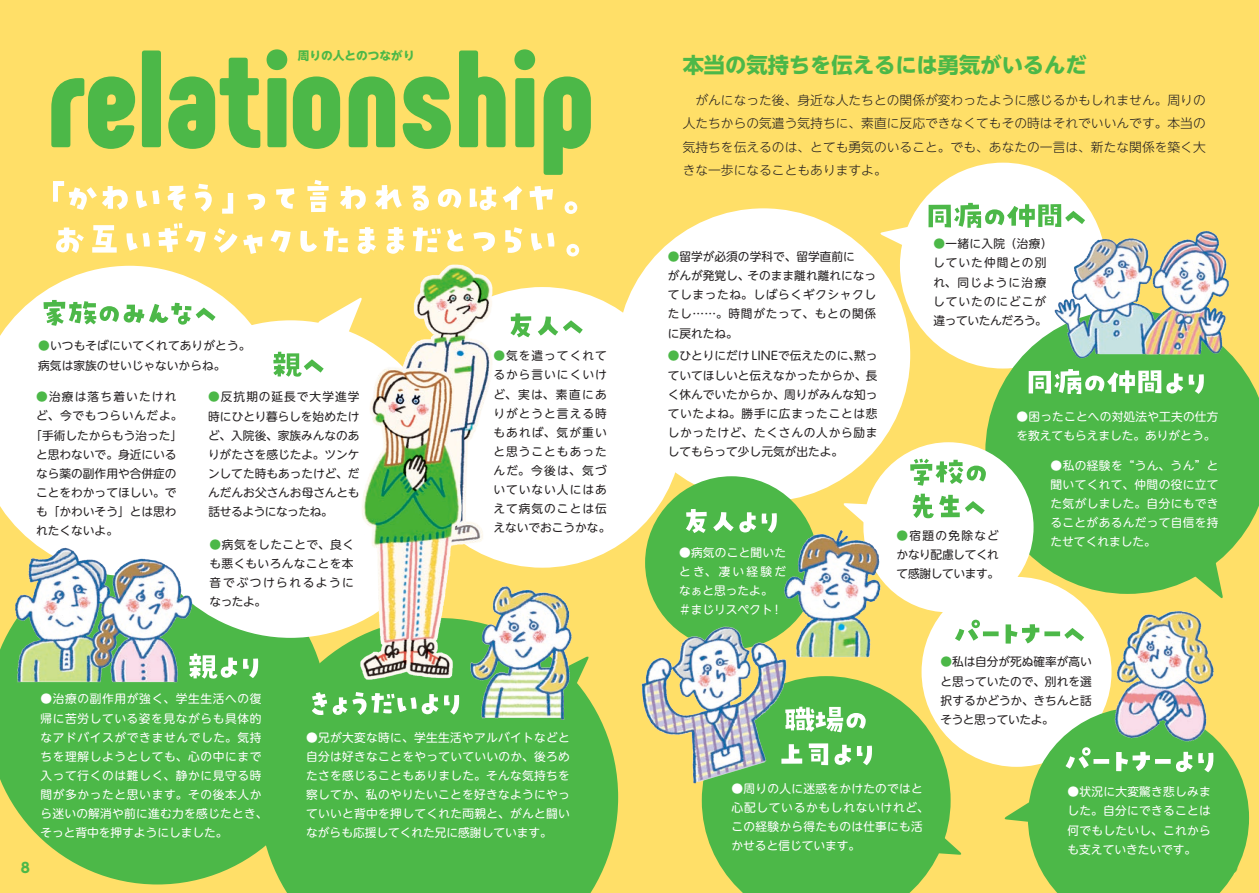
<style>
.page{position:relative;width:1259px;height:893px;background:#ffdf68}
.page>*{position:absolute;margin:0;border:0;box-sizing:border-box;transform-origin:0 0}
.t1{font:900 138.15px "Phenomena";letter-spacing:-.005em;color:#4cb848}
.t2{font:700 21.3px "UD Shin Go NT Pro";color:#4cb848}
.t3{font:700 13.8px "UD Shin Go NT Pro";color:#4cb848}
.t4{font:300 12.75px/23.4px "UD Shin Go NT Pro";color:#231f20;text-align:justify}
.t5{font:11.7px/19.2px "UD Shin M Go Pro";letter-spacing:.005em;color:#231f20;text-align:justify}
.t6{font:11.7px/19.2px "UD Shin M Go Pro";letter-spacing:.025em;color:#fff;text-align:justify}
.t7{font:11.7px/19.2px "UD Shin M Go Pro";letter-spacing:.055em;color:#fff}
.t8{font:11.7px/19.2px "UD Shin M Go Pro";letter-spacing:.085em;color:#231f20}
.t9{font:11.7px/19.2px "UD Shin M Go Pro";letter-spacing:.08em;color:#231f20}
.t10{font:11.7px "UD Shin M Go Pro";letter-spacing:.055em;color:#231f20}
.t11{font:11.7px "UD Shin M Go Pro";letter-spacing:.1em;color:#231f20}
.t12{font:700 11.7px "UD Shin Go NT Pro";color:#4cb848}
.s1{color:#4cb848}
</style>
<div class="page">
<svg style="left:0;top:613px;width:259px;height:271px;background:#5fbc4b"></svg>
<svg style="left:0;top:266px;width:278px;height:276px;background:#fefae8"></svg>
<svg style="left:259px;top:624px;width:359px;height:269px;background:#5abb4a"></svg>
<svg style="left:56px;top:223px;width:523px;height:33px"></svg>
<svg style="left:53px;top:180px;width:524px;height:34px"></svg>
<div style="left:132px;top:320px;width:317px;height:318px;background:#fff;border-radius:50%"></div>
<div style="left:900px;top:163px;width:206px;height:206px;background:#fff;border-radius:50%"></div>
<div style="left:921px;top:577px;width:190px;height:190px;background:#fff;border-radius:50%"></div>
<div style="left:402px;top:287px;width:280px;height:281px;background:#fff;border-radius:50%"></div>
<div style="left:617px;top:208px;width:293px;height:294px;background:#fff;border-radius:50%"></div>
<svg style="left:44px;top:300px;width:172px;height:26px;background:#c1e6c0"></svg>
<svg style="left:273px;top:352px;width:51px;height:25px"></svg>
<svg style="left:928px;top:203px;width:157px;height:25px"></svg>
<svg style="left:955px;top:620px;width:129px;height:24px"></svg>
<svg style="left:512px;top:313px;width:71px;height:24px"></svg>
<svg style="left:204px;top:654px;width:54px;height:25px"></svg>
<svg style="left:312px;top:692px;width:147px;height:23px;background:#87cf85"></svg>
<div style="left:645px;top:476px;width:173px;height:173px;background:#4cb848;border-radius:50%"></div>
<svg style="left:702px;top:676px;width:248px;height:217px;background:#64be51"></svg>
<svg style="left:985px;top:333px;width:274px;height:261px;background:#63be52"></svg>
<svg style="left:686px;top:509px;width:91px;height:24px"></svg>
<svg style="left:793px;top:743px;width:79px;height:22px;background:#91d38f"></svg>
<svg style="left:793px;top:707px;width:72px;height:25px;background:#a3daa1"></svg>
<svg style="left:1028px;top:369px;width:176px;height:25px;background:#9cd79a"></svg>
<div style="left:863px;top:442px;width:170px;height:170px;background:#fff;border-radius:50%"></div>
<svg style="left:316px;top:297px;width:47px;height:41px"></svg>
<svg style="left:843px;top:503px;width:24px;height:14px"></svg>
<svg style="left:880px;top:225px;width:29px;height:24px"></svg>
<svg style="left:922px;top:831px;width:40px;height:24px"></svg>
<svg style="left:583px;top:655px;width:7px;height:37px"></svg>
<svg style="left:1177px;top:550px;width:46px;height:49px"></svg>
<svg style="left:1002px;top:707px;width:247px;height:186px"></svg>
<svg style="left:913px;top:494px;width:71px;height:24px"></svg>
<svg style="left:910px;top:459px;width:76px;height:27px"></svg>
<img style="left:364px;top:251px;width:148px;height:310px">
<img style="left:357px;top:359px;width:109px;height:328px">
<img style="left:2px;top:542px;width:202px;height:149px">
<img style="left:466px;top:586px;width:117px;height:137px">
<img style="left:1050px;top:226px;width:194px;height:144px">
<img style="left:784px;top:517px;width:109px;height:141px">
<img style="left:641px;top:621px;width:152px;height:170px">
<img style="left:1107px;top:611px;width:109px;height:137px">
<h1 class="t1" style="left:47px;top:9px;width:549px">relationship</h1>
<p class="t12" style="left:298px;top:46px;width:118px">周りの人とのつながり</p>
<h2 class="t2" style="left:682px;top:47px;width:405px">本当の気持ちを伝えるには勇気がいるんだ</h2>
<p class="t4" style="left:682px;top:88px;width:524px">　がんになった後、身近な人たちとの関係が変わったように感じるかもしれません。周りの人たちからの気遣う気持ちに、素直に反応できなくてもその時はそれでいいんです。本当の気持ちを伝えるのは、とても勇気のいること。でも、あなたの一言は、新たな関係を築く大きな一歩になることもありますよ。</p>
<p class="t5" style="left:38px;top:336px;width:214px"><span class="s1">●</span>いつもそばにいてくれてありがとう。病気は家族のせいじゃないからね。</p>
<p class="t11" style="left:36px;top:387px;width:142px"><span class="s1">●</span>治療は落ち着いたけれ</p>
<p class="t10" style="left:36px;top:406px;width:148px">ど、今でもつらいんだよ。</p>
<p class="t5" style="left:30px;top:425px;width:154px">「手術したからもう治った」</p>
<p class="t5" style="left:36px;top:444px;width:142px">と思わないで。身近にいる</p>
<p class="t5" style="left:36px;top:463px;width:142px">なら薬の副作用や合併症の</p>
<p class="t5" style="left:36px;top:482px;width:142px">ことをわかってほしい。で</p>
<p class="t5" style="left:36px;top:501px;width:142px">も「かわいそう」とは思わ</p>
<p class="t5" style="left:36px;top:521px;width:83px">れたくないよ。</p>
<p class="t5" style="left:208px;top:387px;width:153px"><span class="s1">●</span>反抗期の延長で大学進学時にひとり暮らしを始めたけど、入院後、家族みんなのありがたさを感じたよ。ツンケンしてた時もあったけど、だんだんお父さんお母さんとも話せるようになったね。</p>
<p class="t8" style="left:493px;top:346px;width:118px"><span class="s1">●</span>気を遣ってくれてるから言いにくいけど、実は、素直にありがとうと言える時もあれば、気が重いと思うこともあったんだ。今後は、気づいていない人にはあえて病気のことは伝えないでおこうかな。</p>
<p class="t5" style="left:668px;top:246px;width:210px;text-align:left"><span class="s1">●</span>留学が必須の学科で、留学直前に<br>がんが発覚し、そのまま離れ離れになってしまったね。しばらくギクシャクしたし……。時間がたって、もとの関係に戻れたね。</p>
<p class="t5" style="left:668px;top:346px;width:211px"><span class="s1">●</span>ひとりにだけ LINEで伝えたのに、黙っていてほしいと伝えなかったからか、長く休んでいたからか、周りがみんな知っていたよね。勝手に広まったことは悲しかったけど、たくさんの人から励ましてもらって少し元気が出たよ。</p>
<p class="t5" style="left:209px;top:534px;width:146px"><span class="s1">●</span>病気をしたことで、良くも悪くもいろんなことを本音でぶつけられるようになったよ。</p>
<p class="t6" style="left:679px;top:542px;width:109px;text-align:left">●病気のこと聞いたとき、凄い経験だなぁと思ったよ。＃まじリスペクト！</p>
<p class="t9" style="left:933px;top:234px;width:121px"><span class="s1">●</span>一緒に入院（治療）していた仲間との別れ、同じように治療していたのにどこが違っていたんだろう。</p>
<p class="t5" style="left:896px;top:525px;width:104px"><span class="s1">●</span>宿題の免除などかなり配慮してくれて感謝しています。</p>
<p class="t6" style="left:1016px;top:406px;width:203px">●困ったことへの対処法や工夫の仕方を教えてもらえました。ありがとう。</p>
<p class="t6" style="left:1050px;top:455px;width:169px">●私の経験を“うん、うん”と聞いてくれて、仲間の役に立てた気がしました。自分にもできることがあるんだって自信を持たせてくれました。</p>
<p class="t7" style="left:40px;top:689px;width:228px">●治療の副作用が強く、学生生活への復帰に苦労している姿を見ながらも具体的なアドバイスができませんでした。気持ちを理解しようとしても、心の中にまで入って行くのは難しく、静かに見守る時間が多かったと思います。その後本人から迷いの解消や前に進む力を感じたとき、そっと背中を押すようにしました。</p>
<p class="t6" style="left:306px;top:727px;width:265px">●兄が大変な時に、学生生活やアルバイトなどと自分は好きなことをやっていていいのか、後ろめたさを感じることもありました。そんな気持ちを察してか、私のやりたいことを好きなようにやっていいと背中を押してくれた両親と、がんと闘いながらも応援してくれた兄に感謝しています。</p>
<p class="t5" style="left:940px;top:652px;width:153px"><span class="s1">●</span>私は自分が死ぬ確率が高いと思っていたので、別れを選択するかどうか、きちんと話そうと思っていたよ。</p>
<p class="t6" style="left:731px;top:778px;width:199px;text-align:left">●周りの人に迷惑をかけたのではと心配しているかもしれないけれど、この経験から得たものは仕事にも活かせると信じています。</p>
<p class="t6" style="left:1067px;top:782px;width:145px">●状況に大変驚き悲しみました。自分にできることは何でもしたいし、これからも支えていきたいです。</p>
<p class="t3" style="left:21px;top:857px;width:11px">8</p>
<p class="t3" style="left:1229px;top:857px;width:11px">9</p>
</div>
